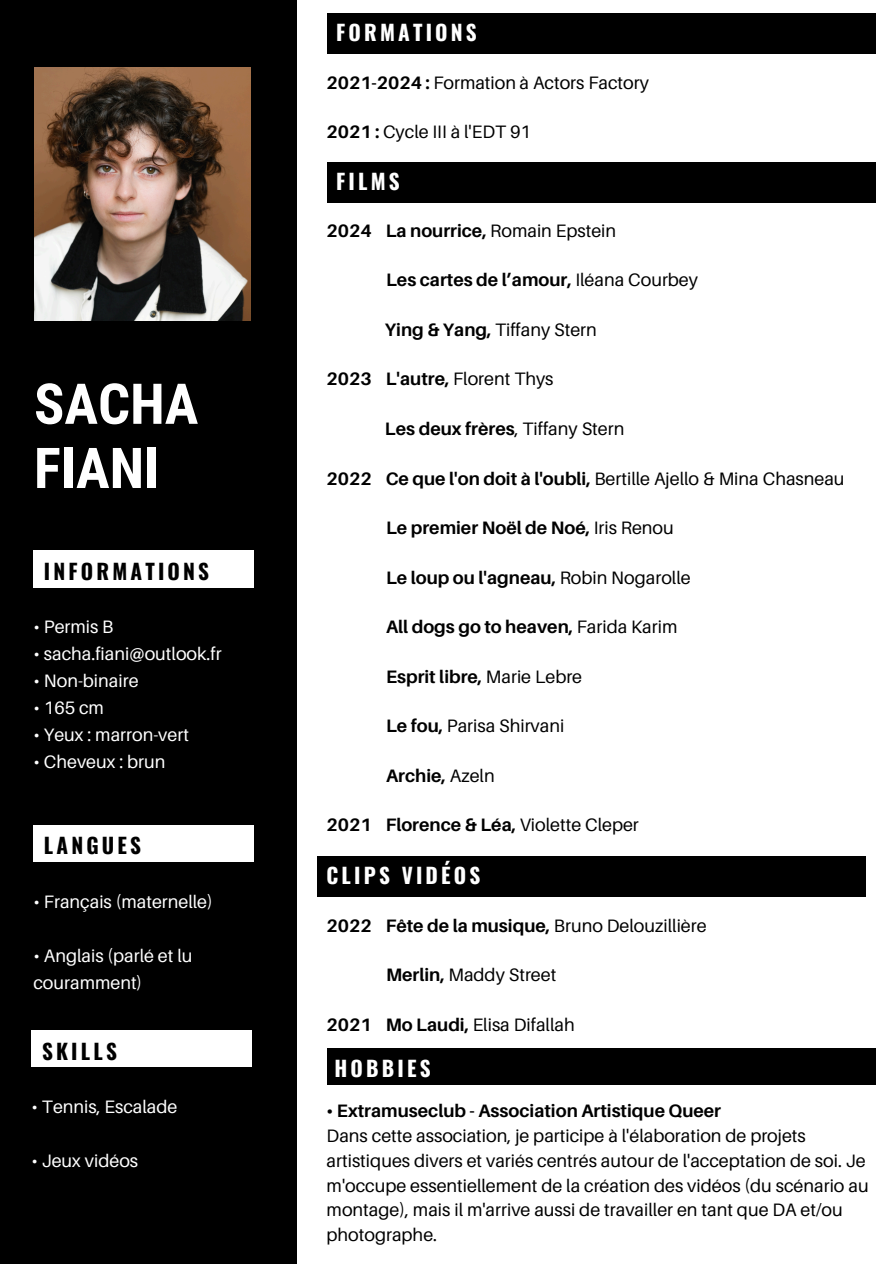
<style>
.page{position:relative;width:894px;height:1264px;background:#fff}
.page>*{position:absolute;margin:0;border:0;box-sizing:border-box;transform-origin:0 0}
.t1{font:700 56.25px/64.2px "Roboto Condensed";color:#fff}
.t2{font:700 21.15px "Oswald";letter-spacing:.15em;color:#fff}
.t3{font:700 21.15px "Oswald";letter-spacing:.15em;color:#000}
.t4{font:18px/24.8px "Aileron";color:#000}
.t5{font:700 18px "Aileron";color:#000}
.t6{font:18px/27px "Aileron";color:#fff}
.s1{font-weight:700}
.s2{font-weight:400}
</style>
<div class="page">
<div style="left:0;top:67px;width:769px;height:1196px;background:#000"></div>
<div style="left:0;top:0;width:367px;height:80px;background:#000"></div>
<div style="left:297px;top:0;width:596px;height:1263px;background:#fff"></div>
<div style="left:33px;top:550px;width:220px;height:37px;background:#fff"></div>
<div style="left:326px;top:162px;width:549px;height:41px;background:#000"></div>
<div style="left:326px;top:1048px;width:549px;height:36px;background:#000"></div>
<img style="left:34px;top:67px;width:216px;height:253px">
<div style="left:33px;top:825px;width:220px;height:36px;background:#fff"></div>
<div style="left:31px;top:1030px;width:220px;height:36px;background:#fff"></div>
<div style="left:317px;top:856px;width:548px;height:40px;background:#000"></div>
<div style="left:326px;top:13px;width:549px;height:41px;background:#000"></div>
<p class="t1" style="left:34px;top:372px;width:166px">SACHA<br>FIANI</p>
<p class="t3" style="left:44px;top:554px;width:167px">INFORMATIONS</p>
<p class="t6" style="left:33px;top:613px;width:82px">• Permis B</p>
<h2 class="t6" style="left:33px;top:640px;width:190px">• sacha.fiani@outlook.fr</h2>
<h2 class="t6" style="left:33px;top:667px;width:107px">• Non-binaire</h2>
<p class="t6" style="left:33px;top:694px;width:72px">• 165 cm</p>
<p class="t6" style="left:33px;top:721px;width:157px">• Yeux : marron-vert</p>
<h2 class="t6" style="left:33px;top:748px;width:133px">• Cheveux : brun</h2>
<h2 class="t3" style="left:44px;top:829px;width:99px">LANGUES</h2>
<p class="t6" style="left:33px;top:887px;width:181px">• Français (maternelle)</p>
<p class="t6" style="left:33px;top:941px;width:160px">• Anglais (parlé et lu couramment)</p>
<p class="t3" style="left:42px;top:1034px;width:76px">SKILLS</p>
<p class="t6" style="left:32px;top:1092px;width:147px">• Tennis, Escalade</p>
<p class="t6" style="left:32px;top:1146px;width:108px">• Jeux vidéos</p>
<p class="t2" style="left:336px;top:16px;width:142px">FORMATIONS</p>
<p class="t4" style="left:326px;top:70px;width:324px"><span class="s1">2021-2024 :</span> Formation à Actors Factory</p>
<p class="t4" style="left:326px;top:119px;width:206px"><span class="s1">2021 :</span> Cycle III à l'EDT 91</p>
<p class="t2" style="left:336px;top:165px;width:65px">FILMS</p>
<p class="t5" style="left:326px;top:219px;width:291px">2024 La nourrice, <span class="s2">Romain Epstein</span></p>
<p class="t5" style="left:386px;top:269px;width:313px">Les cartes de l’amour, <span class="s2">Iléana Courbey</span></p>
<p class="t4" style="left:385px;top:317px;width:213px"><span class="s1">Ying &amp; Yang,</span> Tiffany Stern</p>
<p class="t5" style="left:326px;top:368px;width:228px">2023 L'autre, <span class="s2">Florent Thys</span></p>
<p class="t5" style="left:385px;top:417px;width:241px">Les deux frères<span class="s2">, Tiffany Stern</span></p>
<p class="t4" style="left:326px;top:465px;width:519px"><span class="s1">2022 Ce que l'on doit à l'oubli,</span> Bertille Ajello &amp; Mina Chasneau</p>
<p class="t5" style="left:386px;top:516px;width:289px">Le premier Noël de Noé, <span class="s2">Iris Renou</span></p>
<p class="t5" style="left:386px;top:566px;width:306px">Le loup ou l'agneau, <span class="s2">Robin Nogarolle</span></p>
<p class="t5" style="left:386px;top:615px;width:293px">All dogs go to heaven, <span class="s2">Farida Karim</span></p>
<p class="t5" style="left:386px;top:665px;width:197px">Esprit libre, <span class="s2">Marie Lebre</span></p>
<p class="t4" style="left:386px;top:713px;width:180px"><span class="s1">Le fou,</span> Parisa Shirvani</p>
<h2 class="t5" style="left:386px;top:764px;width:110px">Archie, <span class="s2">Azeln</span></h2>
<p class="t5" style="left:326px;top:813px;width:314px">2021 Florence &amp; Léa, <span class="s2">Violette Cleper</span></p>
<p class="t2" style="left:326px;top:858px;width:155px">CLIPS VIDÉOS</p>
<p class="t5" style="left:326px;top:914px;width:381px">2022 Fête de la musique, <span class="s2">Bruno Delouzillière</span></p>
<p class="t4" style="left:386px;top:962px;width:172px"><span class="s1">Merlin,</span> Maddy Street</p>
<h2 class="t4" style="left:326px;top:1011px;width:249px"><span class="s1">2021 Mo Laudi,</span> Elisa Difallah</h2>
<p class="t2" style="left:334px;top:1051px;width:98px">HOBBIES</p>
<p class="t5" style="left:326px;top:1099px;width:396px">• Extramuseclub - Association Artistique Queer</p>
<h1 class="t4" style="left:326px;top:1122px;width:543px">Dans cette association, je participe à l'élaboration de projets artistiques divers et variés centrés autour de l'acceptation de soi. Je m'occupe essentiellement de la création des vidéos (du scénario au montage), mais il m'arrive aussi de travailler en tant que DA et/ou photographe.</h1>
</div>
